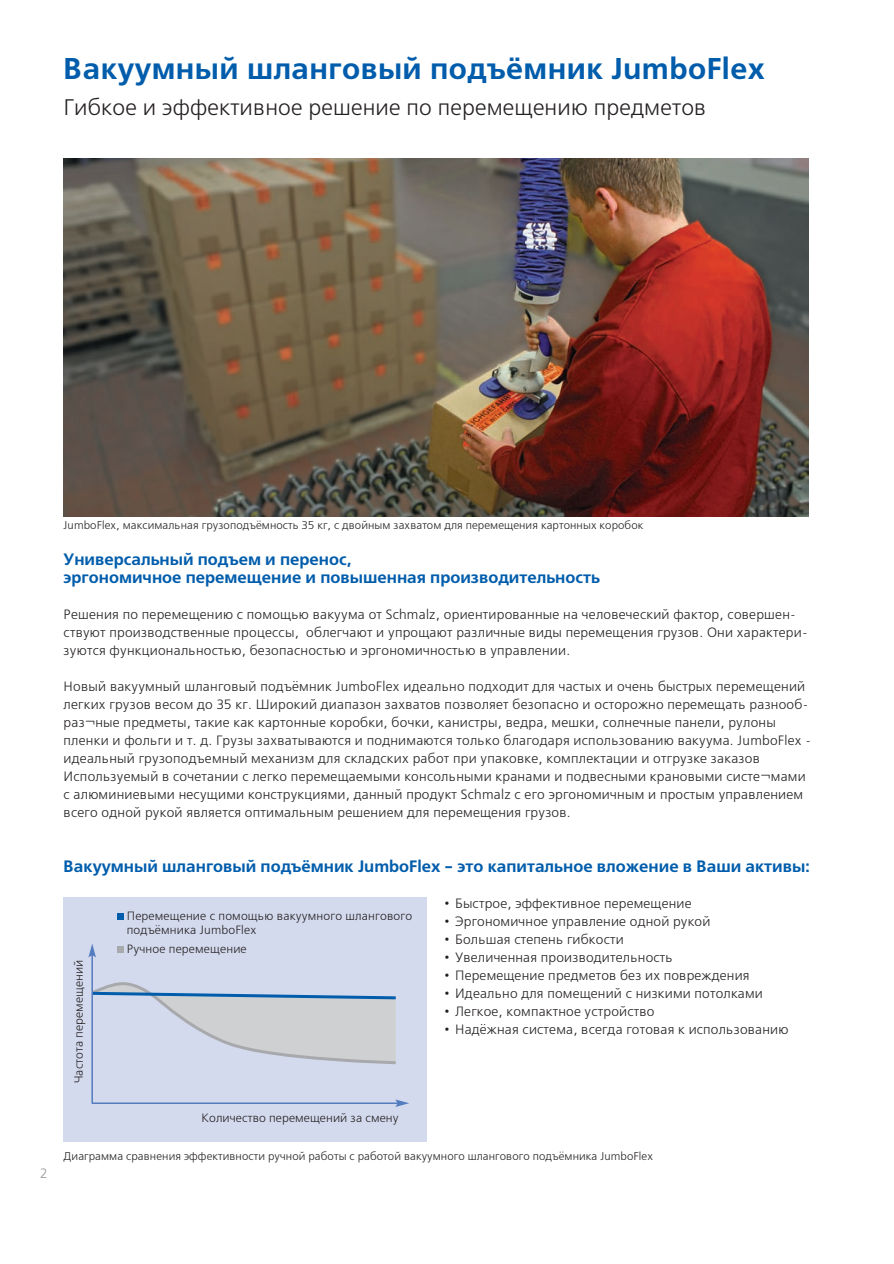
<style>
.page{position:relative;width:894px;height:1264px;background:#fff}
.page>*{position:absolute;margin:0;border:0;box-sizing:border-box;transform-origin:0 0}
.t1{font:700 30px "Free Set C";letter-spacing:.015em;color:#015dac}
.t2{font:22.5px "Free Set C";letter-spacing:.01em;color:#231f20}
.t3{font:700 16.5px/18px "Free Set C";color:#015dac}
.t4{font:13.5px/18px "Free Set C";letter-spacing:.015em;color:#231f20}
.t5{font:13.5px "Free Set C";color:#939598}
.t6{font:12px/14.4px "Free Set C";letter-spacing:.015em;color:#231f20}
.t7{font:11.25px "Free Set C";letter-spacing:.01em;color:#231f20}
</style>
<div class="page">
<img style="left:64px;top:158px;width:744px;height:359px">
<div style="left:64px;top:897px;width:363px;height:244px;background:#d4daee"></div>
<div style="left:117px;top:913px;width:7px;height:6px;background:#015dac"></div>
<div style="left:117px;top:945px;width:7px;height:7px;background:#a8a9ad"></div>
<hr style="left:92px;top:1102px;width:306px;height:2px;background:#537dbf">
<svg style="left:395px;top:1099px;width:14px;height:8px"></svg>
<svg style="left:93px;top:982px;width:303px;height:83px"></svg>
<hr style="left:91px;top:954px;width:2px;height:149px;background:#537dbf">
<svg style="left:88px;top:944px;width:8px;height:13px"></svg>
<h1 class="t1" style="left:64px;top:57px;width:702px">Вакуумный шланговый подъёмник JumboFlex</h1>
<h2 class="t2" style="left:64px;top:98px;width:644px">Гибкое и эффективное решение по перемещению предметов</h2>
<p class="t5" style="left:40px;top:1167px;width:9px">2</p>
<p class="t7" style="left:64px;top:521px;width:581px">JumboFlex, максимальная грузоподъёмность 35 кг, с двойным захватом для перемещения картонных коробок</p>
<p class="t3" style="left:64px;top:552px;width:537px">Универсальный подъем и перенос,<br>эргономичное перемещение и повышенная производительность</p>
<p class="t4" style="left:64px;top:607px;width:745px">Решения по перемещению с помощью вакуума от Schmalz, ориентированные на человеческий фактор, совершен&shy;ствуют производственные процессы, облегчают и упрощают различные виды перемещения грузов. Они характери&shy;зуются функциональностью, безопасностью и эргономичностью в управлении.</p>
<p class="t4" style="left:64px;top:679px;width:748px">Новый вакуумный шланговый подъёмник JumboFlex идеально подходит для частых и очень быстрых перемещений легких грузов весом до 35 кг. Широкий диапазон захватов позволяет безопасно и осторожно перемещать разнооб&shy;раз¬ные предметы, такие как картонные коробки, бочки, канистры, ведра, мешки, солнечные панели, рулоны пленки и фольги и т. д. Грузы захватываются и поднимаются только благодаря использованию вакуума. JumboFlex - идеальный грузоподъемный механизм для складских работ при упаковке, комплектации и отгрузке заказов Используемый в сочетании с легко перемещаемыми консольными кранами и подвесными крановыми систе¬мами с алюминиевыми несущими конструкциями, данный продукт Schmalz с его эргономичным и простым управлением всего одной рукой является оптимальным решением для перемещения грузов.</p>
<p class="t3" style="left:64px;top:858px;width:747px">Вакуумный шланговый подъёмник JumboFlex - это капитальное вложение в Ваши активы:</p>
<p class="t6" style="left:73px;top:1083px;width:125px;rotate:-90deg">Частота перемещений</p>
<p class="t6" style="left:127px;top:909px;width:287px">Перемещение с помощью вакуумного шлангового подъёмника JumboFlex</p>
<p class="t6" style="left:127px;top:942px;width:121px">Ручное перемещение</p>
<p class="t6" style="left:201px;top:1111px;width:198px">Количество перемещений за смену</p>
<p class="t4" style="left:444px;top:895px;width:249px">• Быстрое, эффективное перемещение</p>
<p class="t4" style="left:444px;top:913px;width:267px">• Эргономичное управление одной рукой</p>
<p class="t4" style="left:444px;top:931px;width:181px">• Большая степень гибкости</p>
<p class="t4" style="left:444px;top:949px;width:230px">• Увеличенная производительность</p>
<p class="t4" style="left:444px;top:967px;width:306px">• Перемещение предметов без их повреждения</p>
<p class="t4" style="left:444px;top:985px;width:320px">• Идеально для помещений с низкими потолками</p>
<p class="t4" style="left:444px;top:1003px;width:211px">• Легкое, компактное устройство</p>
<p class="t4" style="left:444px;top:1021px;width:345px">• Надёжная система, всегда готовая к использованию</p>
<p class="t7" style="left:64px;top:1151px;width:590px">Диаграмма сравнения эффективности ручной работы с работой вакуумного шлангового подъёмника JumboFlex</p>
</div>
